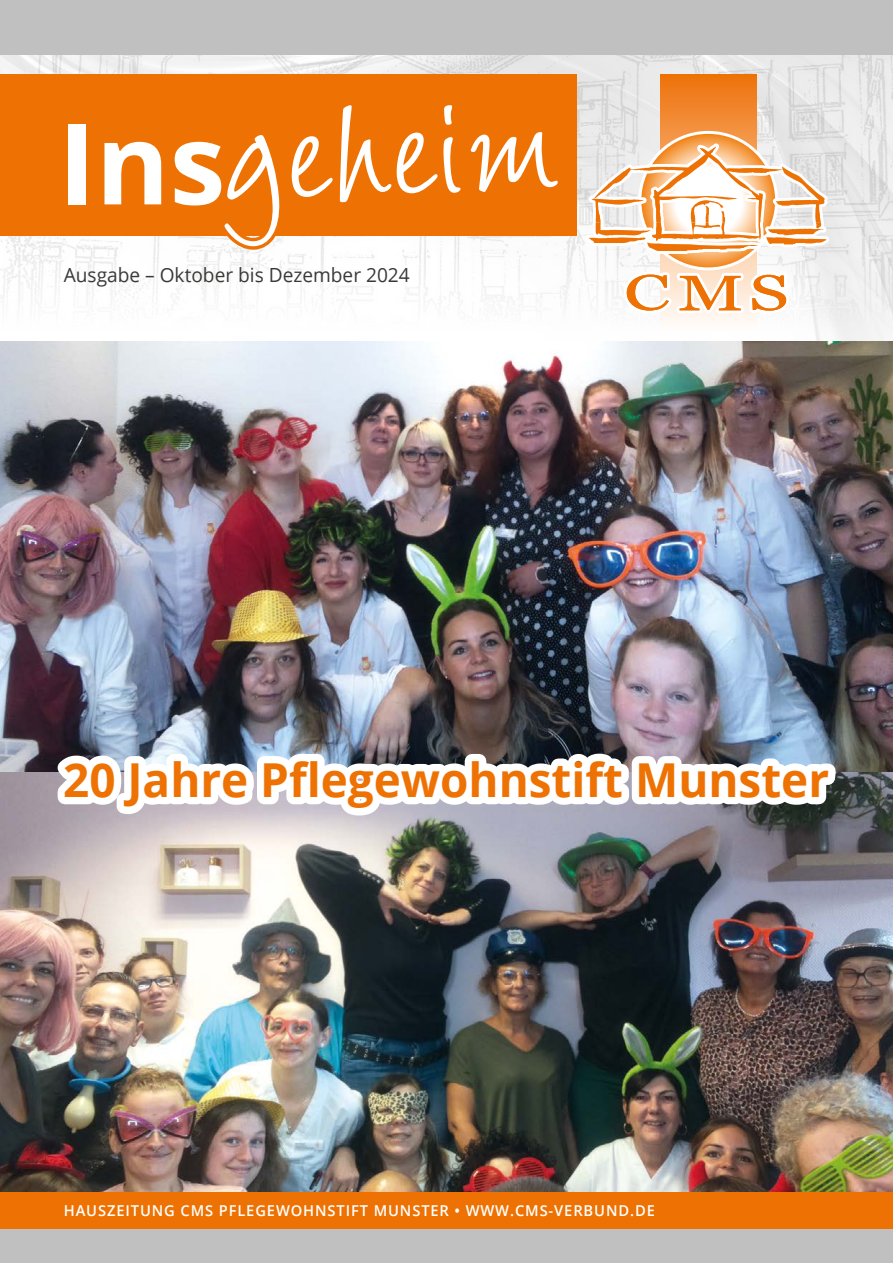
<style>
.page{position:relative;width:893px;height:1263px;background:#fff}
.page>*{position:absolute;margin:0;border:0;box-sizing:border-box;transform-origin:0 0}
.t1{font:210px "Wiesbaden Swing";color:#fff}
.t2{font:700 112.5px "Open Sans";color:#fff}
.t3{font:700 46.8px "Open Sans";color:#ee7203}
.t4{font:19.5px "Open Sans";color:#3a3938}
.t5{font:600 15px "Open Sans";letter-spacing:.06em;color:#fff}
</style>
<div class="page">
<img style="left:0;top:771px;width:893px;height:421px">
<img style="left:0;top:54px;width:893px;height:287px">
<img style="left:0;top:341px;width:893px;height:430px">
<svg style="left:660px;top:75px;width:97px;height:258px"></svg>
<svg style="left:640px;top:132px;width:137px;height:137px"></svg>
<svg style="left:624px;top:272px;width:165px;height:42px"></svg>
<svg style="left:585px;top:143px;width:244px;height:111px"></svg>
<div style="left:0;top:75px;width:577px;height:161px;background:#ee7203"></div>
<img style="left:218px;top:54px;width:246px;height:538px">
<svg style="left:464px;top:54px;width:97px;height:508px"></svg>
<div style="left:0;top:1210px;width:893px;height:53px;background:#c1c0c0"></div>
<div style="left:0;top:1192px;width:893px;height:37px;background:#ee7203"></div>
<div style="left:0;top:0;width:893px;height:54px;background:#c1c0c0"></div>
<svg style="left:44px;top:744px;width:800px;height:84px"></svg>
<h1 class="t1" style="left:217px;top:34px;width:336px;rotate:-2deg">geheim</h1>
<h2 class="t2" style="left:58px;top:84px;width:169px">Ins</h2>
<h3 class="t4" style="left:64px;top:262px;width:348px">Ausgabe – Oktober bis Dezember 2024</h3>
<h3 class="t3" style="left:63px;top:747px;width:767px">20 Jahre Pflegewohnstift Munster</h3>
<p class="t5" style="left:64px;top:1200px;width:593px">HAUSZEITUNG CMS PFLEGEWOHNSTIFT MUNSTER • WWW.CMS-VERBUND.DE</p>
</div>
